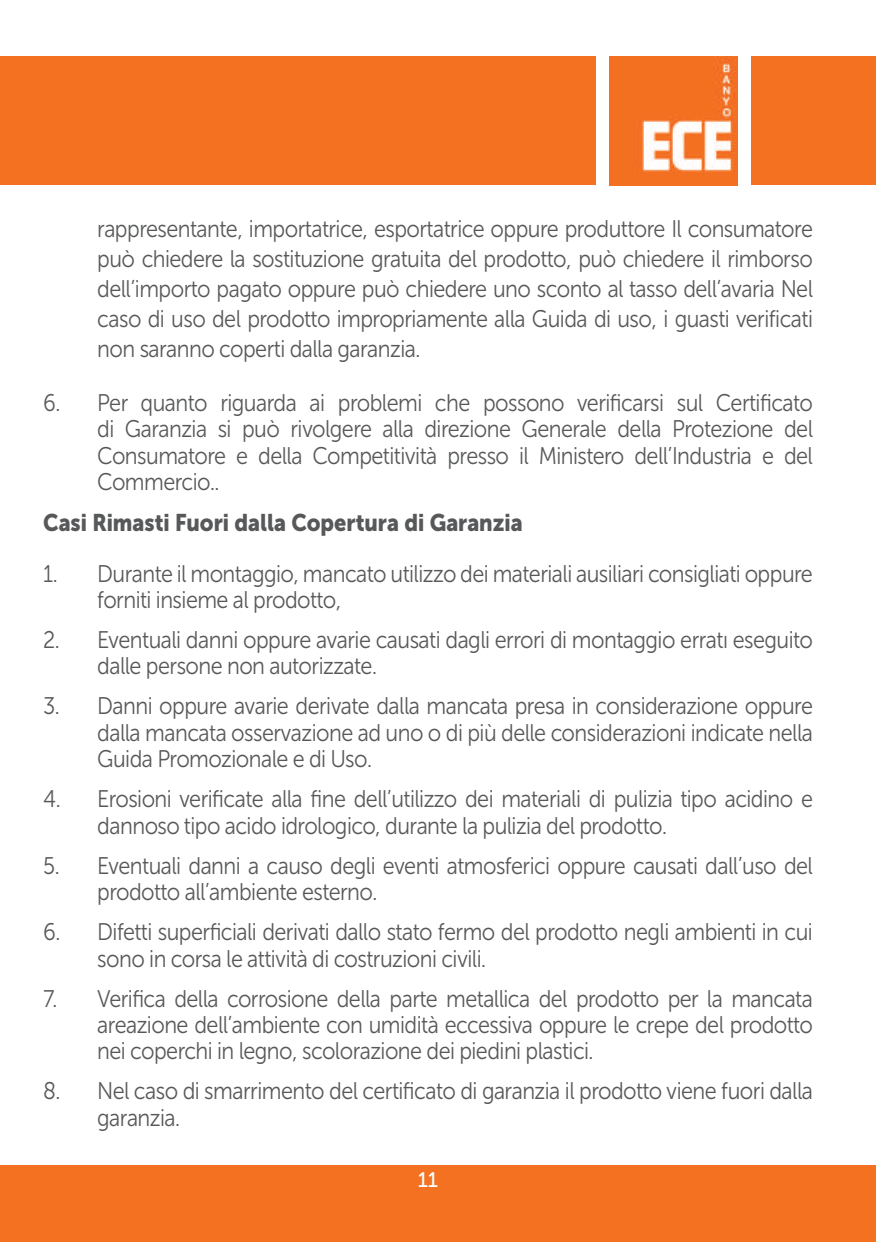
<style>
.page{position:relative;width:876px;height:1242px;background:#fff}
.page>*{position:absolute;margin:0;border:0;box-sizing:border-box;transform-origin:0 0}
.t1{font:24px/26.4px "Museo Sans Cyrl 300";letter-spacing:-.025em;color:#57585a;scale:.9 1}
.t2{font:24px "Museo Sans Cyrl 900";color:#57585a;scale:.9 1}
.t3{font:21px "Museo Sans 500";color:#fff}
</style>
<div class="page">
<div style="left:752px;top:57px;width:124px;height:128px;background:#f37121"></div>
<div style="left:0;top:1165px;width:876px;height:77px;background:#f37121"></div>
<img style="left:609px;top:57px;width:129px;height:128px">
<div style="left:0;top:57px;width:595px;height:128px;background:#f37121"></div>
<p class="t1" style="left:97px;top:214px;width:797px;line-height:30px;text-align:justify">rappresentante, importatrice, esportatrice oppure produttore Il consumatore può chiedere la sostituzione gratuita del prodotto, può chiedere il rimborso dell’importo pagato oppure può chiedere uno sconto al tasso dell’avaria Nel caso di uso del prodotto impropriamente alla Guida di uso, i guasti verificati non saranno coperti dalla garanzia.</p>
<p class="t1" style="left:97px;top:389px;width:797px;text-align:justify;text-indent:-54px">6. Per quanto riguarda ai problemi che possono verificarsi sul Certificato di Garanzia si può rivolgere alla direzione Generale della Protezione del Consumatore e della Competitività presso il Ministero dell’Industria e del Commercio..</p>
<p class="t2" style="left:43px;top:509px;width:534px">Casi Rimasti Fuori dalla Copertura di Garanzia</p>
<p class="t1" style="left:97px;top:560px;width:797px;text-indent:-54px">1. Durante il montaggio, mancato utilizzo dei materiali ausiliari consigliati oppure forniti insieme al prodotto,</p>
<p class="t1" style="left:97px;top:627px;width:797px;text-indent:-54px">2. Eventuali danni oppure avarie causati dagli errori di montaggio erratı eseguito dalle persone non autorizzate.</p>
<p class="t1" style="left:97px;top:693px;width:797px;text-align:justify;text-indent:-54px">3. Danni oppure avarie derivate dalla mancata presa in considerazione oppure dalla mancata osservazione ad uno o di più delle considerazioni indicate nella Guida Promozionale e di Uso.</p>
<p class="t1" style="left:97px;top:786px;width:797px;text-indent:-54px">4. Erosioni verificate alla fine dell’utilizzo dei materiali di pulizia tipo acidino e dannoso tipo acido idrologico, durante la pulizia del prodotto.</p>
<p class="t1" style="left:97px;top:852px;width:797px;text-indent:-54px">5. Eventuali danni a causo degli eventi atmosferici oppure causati dall’uso del prodotto all’ambiente esterno.</p>
<p class="t1" style="left:97px;top:919px;width:797px;text-indent:-54px">6. Difetti superficiali derivati dallo stato fermo del prodotto negli ambienti in cui sono in corsa le attività di costruzioni civili.</p>
<p class="t1" style="left:97px;top:985px;width:797px;text-align:justify;text-indent:-54px">7. Verifica della corrosione della parte metallica del prodotto per la mancata areazione dell’ambiente con umidità eccessiva oppure le crepe del prodotto nei coperchi in legno, scolorazione dei piedini plastici.</p>
<p class="t1" style="left:97px;top:1078px;width:797px;text-indent:-54px">8. Nel caso di smarrimento del certificato di garanzia il prodotto viene fuori dalla garanzia.</p>
<p class="t3" style="left:418px;top:1168px;width:22px">11</p>
</div>
